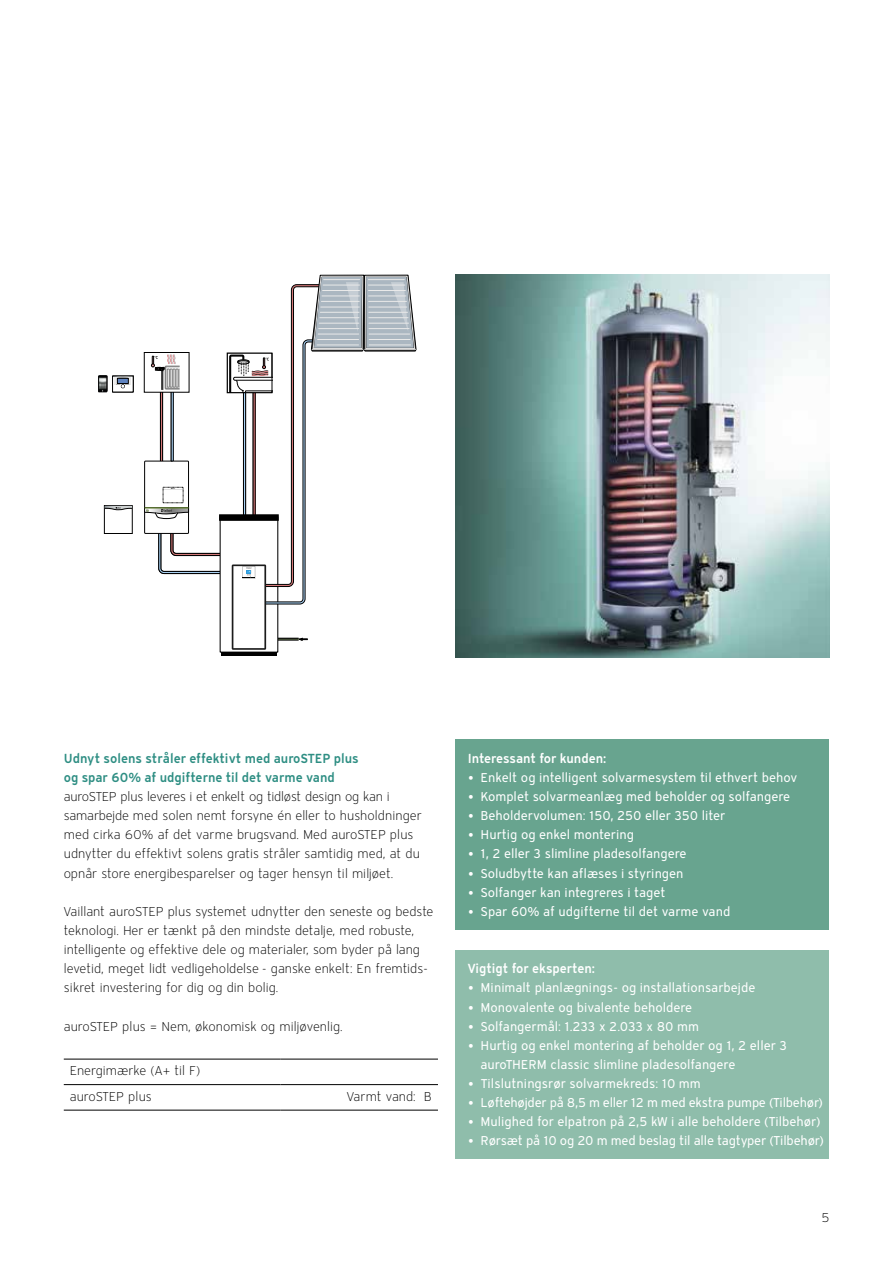
<style>
.page{position:relative;width:893px;height:1263px;background:#fff}
.page>*{position:absolute;margin:0;border:0;box-sizing:border-box;transform-origin:0 0}
.t1{font:12.75px/19.2px "Vaillant 13";letter-spacing:-.005em;color:#fff}
.t2{font:300 12.75px/19.2px "Vaillant 16";color:#000}
.t3{font:600 12.75px/19.2px "Vaillant 13";color:#2e8e83}
.t4{font:600 12.75px "Vaillant 13";letter-spacing:-.005em;color:#fff}
</style>
<div class="page">
<svg style="left:115px;top:378px;width:16px;height:7px"></svg>
<div style="left:117px;top:378px;width:11px;height:5px;background:#6084c0"></div>
<div style="left:117px;top:378px;width:11px;height:6px;border:1px solid #000"></div>
<svg style="left:117px;top:384px;width:12px;height:4px"></svg>
<svg style="left:221px;top:650px;width:55px;height:5px"></svg>
<svg style="left:98px;top:375px;width:9px;height:17px"></svg>
<div style="left:104px;top:505px;width:29px;height:29px;border:1px solid #000"></div>
<svg style="left:104px;top:506px;width:28px;height:4px"></svg>
<svg style="left:144px;top:274px;width:273px;height:376px"></svg>
<img style="left:456px;top:274px;width:373px;height:383px">
<div style="left:456px;top:739px;width:373px;height:191px;background:#68a48f"></div>
<div style="left:456px;top:950px;width:373px;height:209px;background:#8fbdab"></div>
<hr style="left:64px;top:1059px;width:217px;height:1px;background:#000">
<hr style="left:281px;top:1059px;width:157px;height:1px;background:#000">
<hr style="left:64px;top:1084px;width:217px;height:1px;background:#000">
<hr style="left:281px;top:1084px;width:157px;height:1px;background:#000">
<hr style="left:64px;top:1110px;width:217px;height:1px;background:#000">
<hr style="left:281px;top:1110px;width:157px;height:1px;background:#000">
<p class="t3" style="left:64px;top:748px;width:296px">Udnyt solens stråler effektivt med auroSTEP plus og spar 60% af udgifterne til det varme vand</p>
<p class="t2" style="left:64px;top:787px;width:359px">auroSTEP plus leveres i et enkelt og tidløst design og kan i samarbejde med solen nemt forsyne én eller to husholdninger med cirka 60% af det varme brugsvand. Med auroSTEP plus udnytter du effektivt solens gratis stråler samtidig med, at du opnår store energibesparelser og tager hensyn til miljøet.</p>
<p class="t2" style="left:64px;top:901px;width:371px">Vaillant auroSTEP plus systemet udnytter den seneste og bedste teknologi. Her er tænkt på den mindste detalje, med robuste, intelligente og effektive dele og materialer, som byder på lang levetid, meget lidt vedligeholdelse - ganske enkelt: En fremtids&shy;sikret investering for dig og din bolig.</p>
<p class="t2" style="left:64px;top:1016px;width:280px">auroSTEP plus = Nem, økonomisk og miljøvenlig.</p>
<p class="t2" style="left:70px;top:1058px;width:132px;line-height:25.5px">Energimærke (A+ til F) auroSTEP plus</p>
<p class="t2" style="left:347px;top:1086px;width:87px">Varmt vand: B</p>
<p class="t4" style="left:468px;top:750px;width:140px">Interessant for kunden:</p>
<p class="t1" style="left:468px;top:768px;width:331px">• Enkelt og intelligent solvarmesystem til ethvert behov</p>
<p class="t1" style="left:468px;top:787px;width:324px">• Komplet solvarmeanlæg med beholder og solfangere</p>
<p class="t1" style="left:468px;top:806px;width:259px">• Beholdervolumen: 150, 250 eller 350 liter</p>
<p class="t1" style="left:468px;top:825px;width:168px">• Hurtig og enkel montering</p>
<p class="t1" style="left:468px;top:844px;width:220px">• 1, 2 eller 3 slimline pladesolfangere</p>
<p class="t1" style="left:468px;top:863px;width:217px">• Soludbytte kan aflæses i styringen</p>
<p class="t1" style="left:468px;top:882px;width:199px">• Solfanger kan integreres i taget</p>
<p class="t1" style="left:468px;top:901px;width:264px">• Spar 60% af udgifterne til det varme vand</p>
<p class="t4" style="left:468px;top:960px;width:129px">Vigtigt for eksperten:</p>
<p class="t1" style="left:468px;top:978px;width:289px">• Minimalt planlægnings- og installationsarbejde</p>
<p class="t1" style="left:468px;top:997px;width:226px">• Monovalente og bivalente beholdere</p>
<p class="t1" style="left:468px;top:1016px;width:233px">• Solfangermål: 1.233 x 2.033 x 80 mm</p>
<p class="t1" style="left:480px;top:1035px;width:308px;text-indent:-13px">• Hurtig og enkel montering af beholder og 1, 2 eller 3 auroTHERM classic slimline pladesolfangere</p>
<p class="t1" style="left:468px;top:1074px;width:235px">• Tilslutningsrør solvarmekreds: 10 mm</p>
<p class="t1" style="left:468px;top:1093px;width:357px">• Løftehøjder på 8,5 m eller 12 m med ekstra pumpe (Tilbehør)</p>
<p class="t1" style="left:468px;top:1112px;width:354px">• Mulighed for elpatron på 2,5 kW i alle beholdere (Tilbehør)</p>
<p class="t1" style="left:468px;top:1131px;width:358px">• Rørsæt på 10 og 20 m med beslag til alle tagtyper (Tilbehør)</p>
<p class="t2" style="left:821px;top:1208px;width:10px">5</p>
</div>
